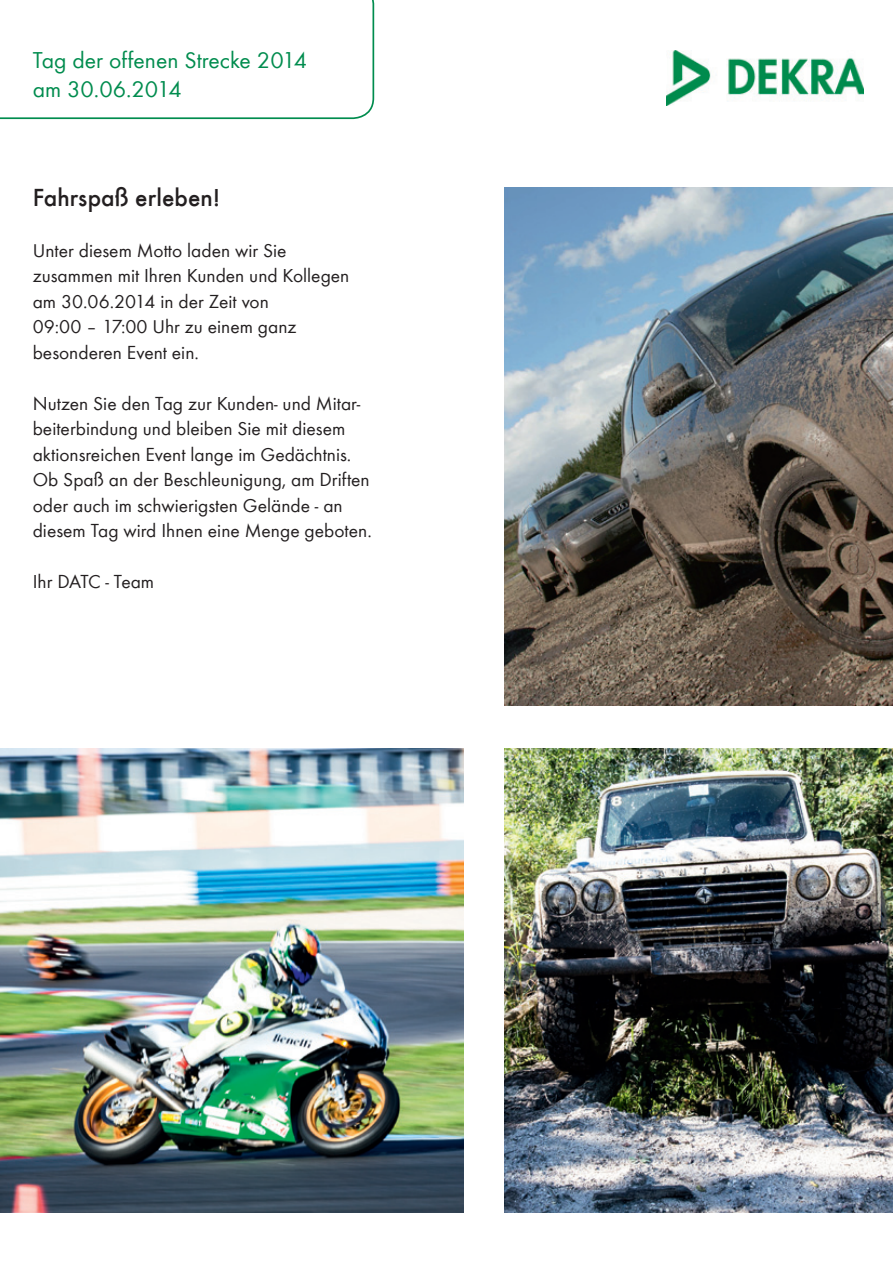
<style>
.page{position:relative;width:893px;height:1263px;background:#fff}
.page>*{position:absolute;margin:0;border:0;box-sizing:border-box;transform-origin:0 0}
.t1{font:500 25.5px "Futura TEE";color:#231f20}
.t2{font:23.7px/28.3px "Futura TEE";color:#008c4e}
.t3{font:19.5px/25.5px "Futura TEE";color:#231f20}
</style>
<div class="page">
<svg style="left:0;top:0;width:374px;height:119px"></svg>
<img style="left:666px;top:50px;width:197px;height:55px">
<img style="left:505px;top:748px;width:388px;height:465px">
<img style="left:0;top:748px;width:463px;height:465px">
<img style="left:505px;top:187px;width:388px;height:519px">
<p class="t2" style="left:33px;top:46px;width:276px">Tag der offenen Strecke 2014 am 30.06.2014</p>
<h1 class="t1" style="left:33px;top:182px;width:189px">Fahrspaß erleben!</h1>
<p class="t3" style="left:33px;top:237px;width:318px">Unter diesem Motto laden wir Sie zusammen mit Ihren Kunden und Kollegen am 30.06.2014 in der Zeit von<br>09:00 – 17:00 Uhr zu einem ganz besonderen Event ein.</p>
<p class="t3" style="left:33px;top:390px;width:341px">Nutzen Sie den Tag zur Kunden- und Mitar&shy;beiterbindung und bleiben Sie mit diesem aktionsreichen Event lange im Gedächtnis.<br>Ob Spaß an der Beschleunigung, am Driften oder auch im schwierigsten Gelände - an diesem Tag wird Ihnen eine Menge geboten.</p>
<p class="t3" style="left:33px;top:569px;width:123px">Ihr DATC - Team</p>
</div>
